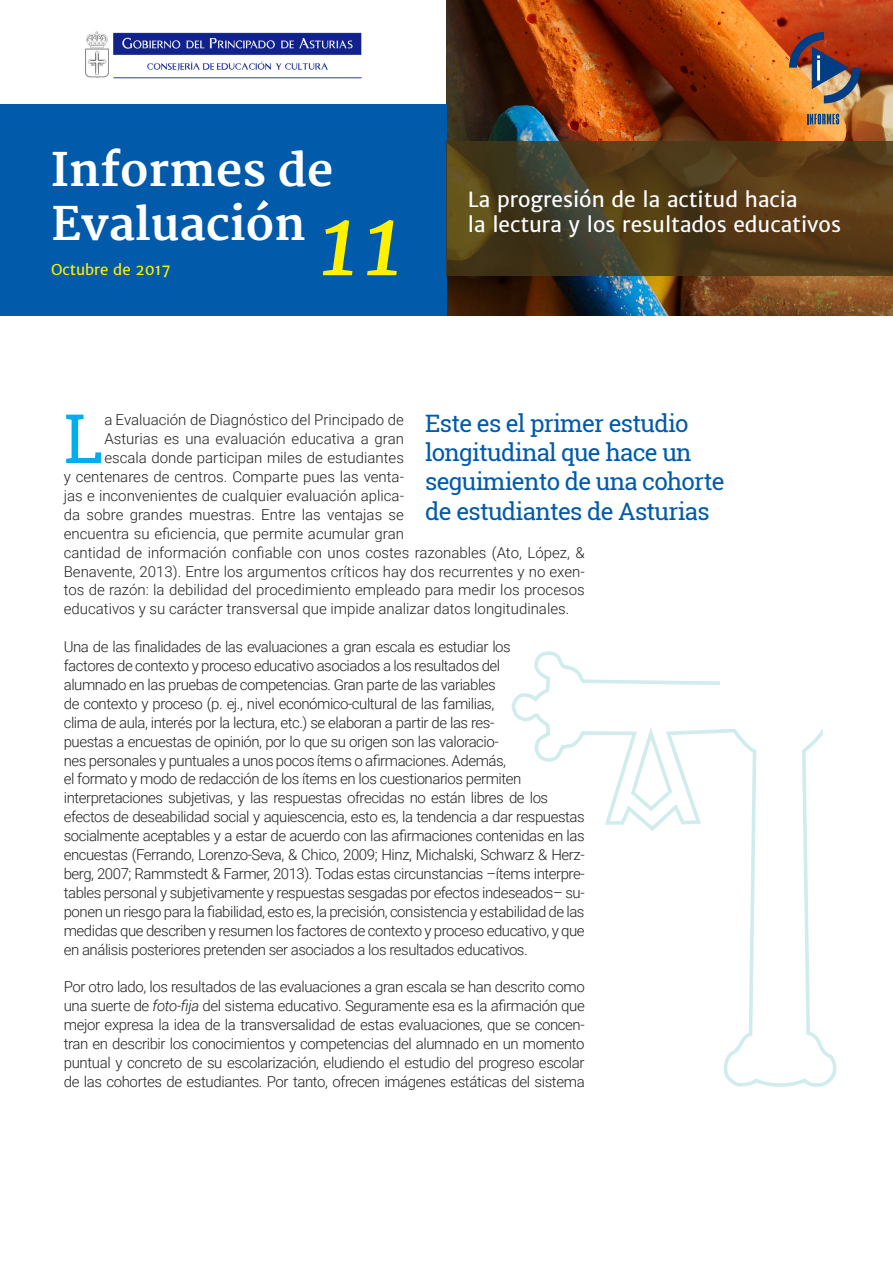
<style>
.page{position:relative;width:893px;height:1263px;background:#fff}
.page>*{position:absolute;margin:0;border:0;box-sizing:border-box;transform-origin:0 0}
.t1{font:italic 97.5px "Merriweather";color:#fff101}
.t2{font:68.1px "Roboto Slab";color:#00aeef}
.t3{font:700 45px/54px "Merriweather";color:#fff}
.t4{font:24px/29.4px "Roboto Slab";letter-spacing:-.03em;color:#015aaa}
.t5{font:21px/25.2px "Merriweather Sans";color:#fff}
.t6{font:300 15px/18.9px "Roboto";letter-spacing:-.03em;color:#231f20}
.t7{font:300 15px "Roboto";color:#231f20}
.t8{font:15px "Merriweather Sans";color:#fff101}
.s1{font-style:italic}
</style>
<div class="page">
<svg style="left:511px;top:651px;width:326px;height:436px"></svg>
<div style="left:823px;top:574px;width:70px;height:274px;background:#fff"></div>
<div style="left:721px;top:394px;width:172px;height:313px;background:#fff"></div>
<img style="left:446px;top:0;width:447px;height:316px">
<div style="left:0;top:104px;width:446px;height:212px;background:#015aaa"></div>
<svg style="left:446px;top:142px;width:447px;height:134px;background:#4f3c1a"></svg>
<img style="left:85px;top:31px;width:277px;height:48px">
<svg style="left:789px;top:32px;width:71px;height:71px;background:#8f6051"></svg>
<svg style="left:807px;top:114px;width:32px;height:10px"></svg>
<p class="t3" style="left:51px;top:145px;width:284px">Informes de<br>Evaluación</p>
<p class="t8" style="left:51px;top:260px;width:121px">Octubre de 2017</p>
<p class="t1" style="left:318px;top:180px;width:90px">11</p>
<p class="t5" style="left:468px;top:187px;width:375px">La progresión de la actitud hacia<br>la lectura y los resultados educativos</p>
<p class="t4" style="left:425px;top:408px;width:301px">Este es el primer estudio longitudinal que hace un seguimiento de una cohorte de estudiantes de Asturias</p>
<p class="t2" style="left:64px;top:392px;width:41px">L</p>
<p class="t7" style="left:104px;top:409px;width:301px">a Evaluación de Diagnóstico del Principado de</p>
<p class="t7" style="left:104px;top:428px;width:301px">Asturias es una evaluación educativa a gran</p>
<p class="t7" style="left:104px;top:447px;width:301px">escala donde participan miles de estudiantes</p>
<p class="t7" style="left:64px;top:466px;width:342px">y centenares de centros. Comparte pues las venta-</p>
<p class="t7" style="left:64px;top:485px;width:342px">jas e inconvenientes de cualquier evaluación aplica-</p>
<p class="t7" style="left:64px;top:504px;width:342px">da sobre grandes muestras. Entre las ventajas se</p>
<p class="t7" style="left:64px;top:523px;width:342px">encuentra su eficiencia, que permite acumular gran</p>
<p class="t7" style="left:64px;top:542px;width:522px">cantidad de información confiable con unos costes razonables (Ato, López, &amp;</p>
<p class="t7" style="left:64px;top:561px;width:522px">Benavente, 2013). Entre los argumentos críticos hay dos recurrentes y no exen-</p>
<p class="t7" style="left:64px;top:579px;width:522px">tos de razón: la debilidad del procedimiento empleado para medir los procesos</p>
<p class="t7" style="left:64px;top:598px;width:507px">educativos y su carácter transversal que impide analizar datos longitudinales.</p>
<p class="t6" style="left:64px;top:637px;width:522px">Una de las finalidades de las evaluaciones a gran escala es estudiar los<br>factores de contexto y proceso educativo asociados a los resultados del<br>alumnado en las pruebas de competencias. Gran parte de las variables<br>de contexto y proceso (p. ej., nivel económico-cultural de las familias,<br>clima de aula, interés por la lectura, etc.) se elaboran a partir de las res-<br>puestas a encuestas de opinión, por lo que su origen son las valoracio-<br>nes personales y puntuales a unos pocos ítems o afirmaciones. Además,<br>el formato y modo de redacción de los ítems en los cuestionarios permiten interpretaciones subjetivas, y las respuestas ofrecidas no están libres de los efectos de deseabilidad social y aquiescencia, esto es, la tendencia a dar respuestas socialmente aceptables y a estar de acuerdo con las afirmaciones contenidas en las encuestas (Ferrando, Lorenzo-Seva, &amp; Chico, 2009; Hinz, Michalski, Schwarz &amp; Herz&shy;berg, 2007; Rammstedt &amp; Farmer, 2013). Todas estas circunstancias –ítems interpre&shy;tables personal y subjetivamente y respuestas sesgadas por efectos indeseados– su&shy;ponen un riesgo para la fiabilidad, esto es, la precisión, consistencia y estabilidad de las medidas que describen y resumen los factores de contexto y proceso educativo, y que en análisis posteriores pretenden ser asociados a los resultados educativos.</p>
<p class="t6" style="left:64px;top:977px;width:522px;text-align:justify">Por otro lado, los resultados de las evaluaciones a gran escala se han descrito como una suerte de <span class="s1">foto-fija</span> del sistema educativo. Seguramente esa es la afirmación que mejor expresa la idea de la transversalidad de estas evaluaciones, que se concen&shy;tran en describir los conocimientos y competencias del alumnado en un momento puntual y concreto de su escolarización, eludiendo el estudio del progreso escolar de las cohortes de estudiantes. Por tanto, ofrecen imágenes estáticas del sistema</p>
</div>
